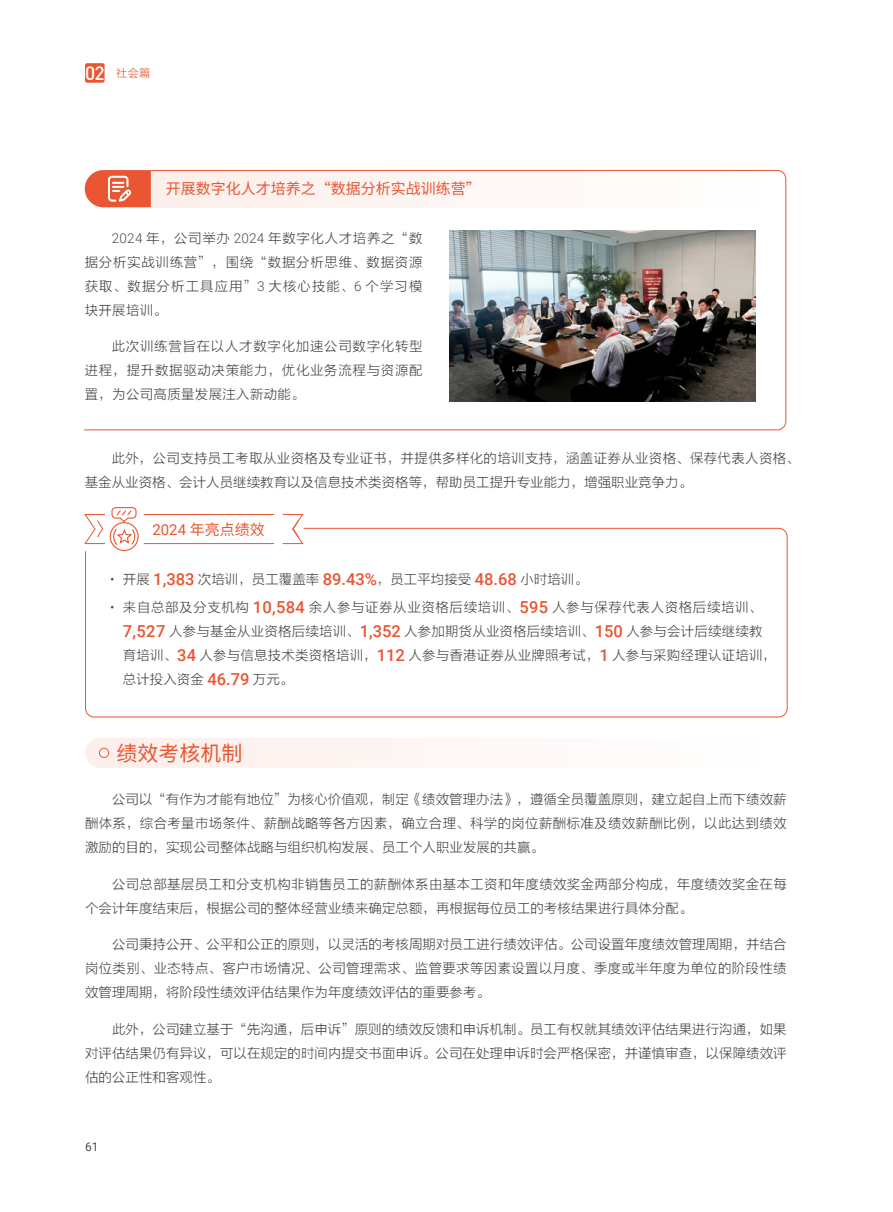
<style>
.page{position:relative;width:893px;height:1212px;background:#fff}
.page>*{position:absolute;margin:0;border:0;box-sizing:border-box;transform-origin:0 0}
.t1{font:21px "Source Han Sans SC";color:#ea5532}
.t2{font:15px "Source Han Sans SC";color:#ea5532}
.t3{font:13.5px/24px "FZLTXHK";letter-spacing:.015em;color:#4c4948;text-align:justify}
.t4{font:12px "Roboto";color:#4c4948}
.t5{font:11.25px "FZLTXHK";color:#ea5532}
.s1{font-family:"DIN Pro";font-weight:500;font-size:19.05px;color:#fff}
.s2{font-family:"Roboto";font-weight:300}
.s3{font-family:"Roboto"}
.s4{font-family:"Roboto";font-weight:500;font-size:16.5px;color:#ea5532}
</style>
<div class="page">
<div style="left:85px;top:63px;width:20px;height:20px;background:#ea5532;border-radius:2px"></div>
<div style="left:85px;top:738px;width:701px;height:30px;background:#fef7f5;border-radius:15px"></div>
<div style="left:100px;top:748px;width:9px;height:9px;background:#fff;border-radius:50%"></div>
<div style="left:99px;top:748px;width:10px;height:10px;border:1px solid #ea5532;border-radius:50%"></div>
<svg style="left:84px;top:507px;width:221px;height:38px"></svg>
<svg style="left:85px;top:528px;width:703px;height:190px"></svg>
<svg style="left:84px;top:170px;width:703px;height:261px"></svg>
<svg style="left:85px;top:170px;width:66px;height:37px;background:#ed7052"></svg>
<img style="left:450px;top:231px;width:305px;height:170px">
<p class="t5" style="left:85px;top:67px;width:67px"><span class="s1">02</span> 社会篇</p>
<p class="t2" style="left:166px;top:180px;width:316px">开展数字化人才培养之“数据分析实战训练营”</p>
<p class="t3" style="left:85px;top:226px;width:339px;text-indent:27px"><span class="s2">2024</span> 年，公司举办 <span class="s2">2024</span> 年数字化人才培养之“数据分析实战训练营”，围绕“数据分析思维、数据资源获取、数据分析工具应用”<span class="s2">3</span> 大核心技能、<span class="s2">6</span> 个学习模块开展培训。</p>
<p class="t3" style="left:85px;top:335px;width:339px;text-indent:27px">此次训练营旨在以人才数字化加速公司数字化转型进程，提升数据驱动决策能力，优化业务流程与资源配置，为公司高质量发展注入新动能。</p>
<p class="t3" style="left:85px;top:447px;width:717px;text-indent:27px">此外，公司支持员工考取从业资格及专业证书，并提供多样化的培训支持，涵盖证券从业资格、保荐代表人资格、基金从业资格、会计人员继续教育以及信息技术类资格等，帮助员工提升专业能力，增强职业竞争力。</p>
<p class="t2" style="left:152px;top:521px;width:114px"><span class="s3">2024</span> 年亮点绩效</p>
<p class="t3" style="left:110px;top:567px;width:479px"><span class="s2">•</span> 开展 <span class="s4">1,383</span> 次培训，员工覆盖率 <span class="s4">89.43%</span>，员工平均接受 <span class="s4">48.68</span> 小时培训。</p>
<p class="t3" style="left:123px;top:595px;width:655px;text-align:left;text-indent:-13px"><span class="s2">•</span> 来自总部及分支机构 <span class="s4">10,584</span> 余人参与证券从业资格后续培训、<span class="s4">595</span> 人参与保荐代表人资格后续培训、<span class="s4">7,527</span> 人参与基金从业资格后续培训、<span class="s4">1,352</span> 人参加期货从业资格后续培训、<span class="s4">150</span> 人参与会计后续继续教育培训、<span class="s4">34</span> 人参与信息技术类资格培训，<span class="s4">112</span> 人参与香港证券从业牌照考试，<span class="s4">1</span> 人参与采购经理认证培训，总计投入资金 <span class="s4">46.79</span> 万元。</p>
<h1 class="t1" style="left:116px;top:741px;width:127px">绩效考核机制</h1>
<p class="t3" style="left:85px;top:787px;width:703px;text-indent:27px">公司以“有作为才能有地位”为核心价值观，制定《绩效管理办法》，遵循全员覆盖原则，建立起自上而下绩效薪酬体系，综合考量市场条件、薪酬战略等各方因素，确立合理、科学的岗位薪酬标准及绩效薪酬比例，以此达到绩效激励的目的，实现公司整体战略与组织机构发展、员工个人职业发展的共赢。</p>
<p class="t3" style="left:85px;top:872px;width:703px;text-indent:27px">公司总部基层员工和分支机构非销售员工的薪酬体系由基本工资和年度绩效奖金两部分构成，年度绩效奖金在每个会计年度结束后，根据公司的整体经营业绩来确定总额，再根据每位员工的考核结果进行具体分配。</p>
<p class="t3" style="left:85px;top:933px;width:703px;text-indent:27px">公司秉持公开、公平和公正的原则，以灵活的考核周期对员工进行绩效评估。公司设置年度绩效管理周期，并结合岗位类别、业态特点、客户市场情况、公司管理需求、监管要求等因素设置以月度、季度或半年度为单位的阶段性绩效管理周期，将阶段性绩效评估结果作为年度绩效评估的重要参考。</p>
<p class="t3" style="left:85px;top:1018px;width:703px;text-indent:27px">此外，公司建立基于“先沟通，后申诉”原则的绩效反馈和申诉机制。员工有权就其绩效评估结果进行沟通，如果对评估结果仍有异议，可以在规定的时间内提交书面申诉。公司在处理申诉时会严格保密，并谨慎审查，以保障绩效评估的公正性和客观性。</p>
<p class="t4" style="left:85px;top:1138px;width:15px">61</p>
</div>
